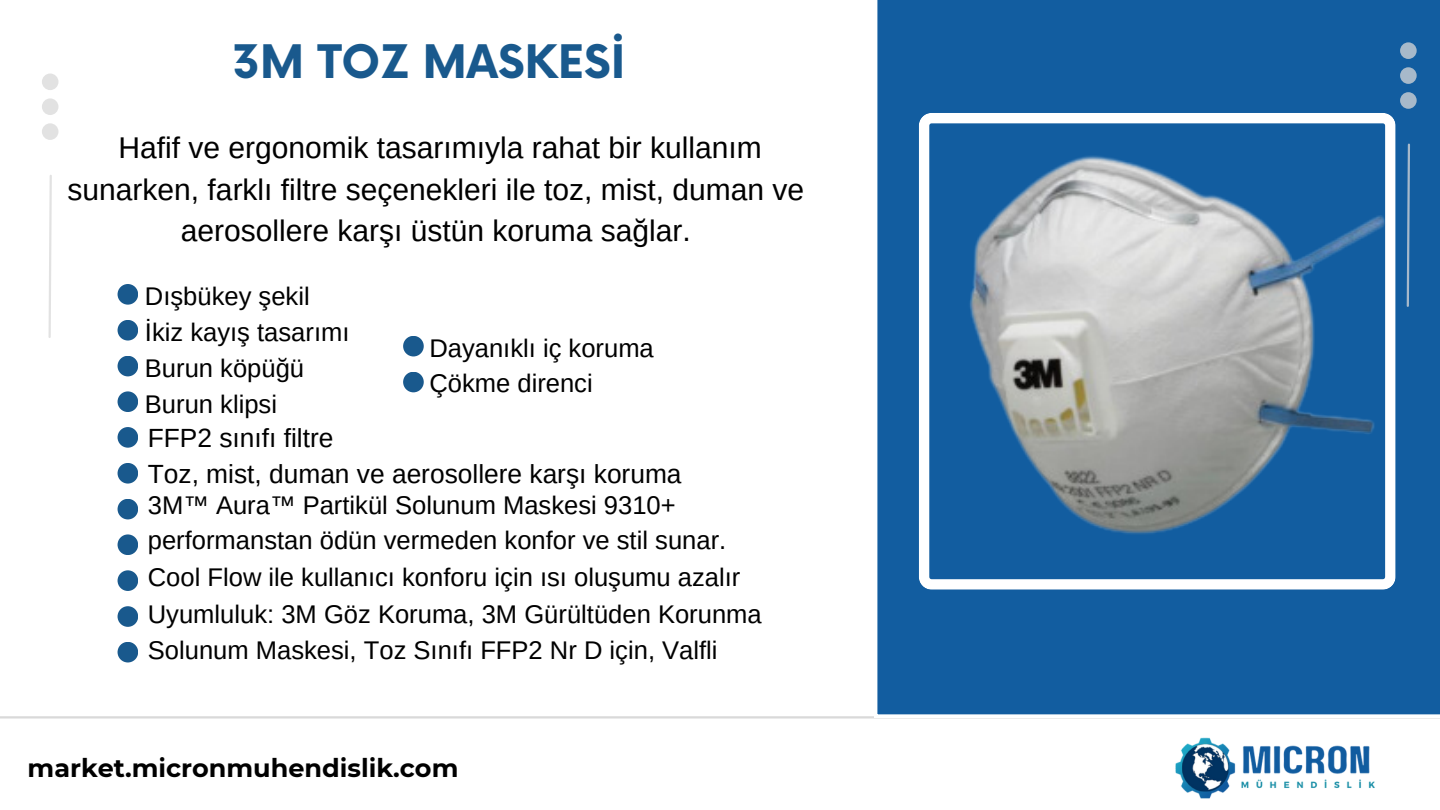
<style>
.page{position:relative;width:1440px;height:810px;background:#fff}
.page>*{position:absolute;margin:0;border:0;box-sizing:border-box;transform-origin:0 0}
.t1{font:700 45px "Now";color:#19598d}
.t2{font:30px/41.2px "Arimo";color:#000;text-align:center}
.t3{font:26.3px "Arimo";color:#000}
.t4{font:25.6px/35.7px "Arimo";color:#000}
.t5{font:700 25.5px "Montserrat";color:#000}
</style>
<div class="page">
<hr style="left:0;top:716px;width:1440px;height:2px;background:#d9d9d9">
<div style="left:874px;top:0;width:566px;height:717px;background:#125da0"></div>
<svg style="left:42px;top:74px;width:16px;height:66px"></svg>
<svg style="left:48px;top:175px;width:4px;height:163px"></svg>
<div style="left:118px;top:284px;width:20px;height:21px;background:#19598d;border-radius:50%"></div>
<svg style="left:919px;top:113px;width:477px;height:477px"></svg>
<img style="left:1175px;top:737px;width:200px;height:62px">
<div style="left:118px;top:320px;width:20px;height:21px;background:#19598d;border-radius:50%"></div>
<div style="left:118px;top:356px;width:20px;height:20px;background:#19598d;border-radius:50%"></div>
<svg style="left:1400px;top:42px;width:17px;height:67px"></svg>
<svg style="left:1407px;top:143px;width:3px;height:164px"></svg>
<img style="left:929px;top:144px;width:466px;height:408px">
<div style="left:118px;top:427px;width:20px;height:21px;background:#19598d;border-radius:50%"></div>
<div style="left:118px;top:463px;width:20px;height:21px;background:#19598d;border-radius:50%"></div>
<div style="left:118px;top:499px;width:20px;height:20px;background:#19598d;border-radius:50%"></div>
<div style="left:118px;top:534px;width:20px;height:21px;background:#19598d;border-radius:50%"></div>
<div style="left:118px;top:570px;width:20px;height:21px;background:#19598d;border-radius:50%"></div>
<div style="left:118px;top:606px;width:20px;height:21px;background:#19598d;border-radius:50%"></div>
<div style="left:118px;top:642px;width:20px;height:20px;background:#19598d;border-radius:50%"></div>
<div style="left:403px;top:336px;width:21px;height:20px;background:#19598d;border-radius:50%"></div>
<div style="left:403px;top:372px;width:21px;height:20px;background:#19598d;border-radius:50%"></div>
<div style="left:118px;top:391px;width:20px;height:21px;background:#19598d;border-radius:50%"></div>
<h1 class="t1" style="left:233px;top:38px;width:394px">3M TOZ MASKESİ</h1>
<p class="t2" style="left:68px;top:127px;width:738px">Hafif ve ergonomik tasarımıyla rahat bir kullanım sunarken, farklı filtre seçenekleri ile toz, mist, duman ve aerosollere karşı üstün koruma sağlar.</p>
<p class="t4" style="left:145px;top:279px;width:166px">Dışbükey şekil</p>
<h2 class="t4" style="left:145px;top:314px;width:206px">İkiz kayış tasarımı</h2>
<p class="t4" style="left:145px;top:350px;width:161px">Burun köpüğü</p>
<p class="t4" style="left:145px;top:386px;width:134px">Burun klipsi</p>
<p class="t3" style="left:148px;top:423px;width:187px">FFP2 sınıfı filtre</p>
<p class="t3" style="left:148px;top:459px;width:535px">Toz, mist, duman ve aerosollere karşı koruma</p>
<p class="t4" style="left:429px;top:330px;width:226px">Dayanıklı iç koruma</p>
<p class="t4" style="left:429px;top:366px;width:165px">Çökme direnci</p>
<p class="t4" style="left:148px;top:487px;width:580px">3M™ Aura™ Partikül Solunum Maskesi 9310+ performanstan ödün vermeden konfor ve stil sunar.</p>
<p class="t4" style="left:148px;top:559px;width:594px">Cool Flow ile kullanıcı konforu için ısı oluşumu azalır</p>
<p class="t4" style="left:148px;top:596px;width:615px">Uyumluluk: 3M Göz Koruma, 3M Gürültüden Korunma<br>Solunum Maskesi, Toz Sınıfı FFP2 Nr D için, Valfli</p>
<p class="t5" style="left:28px;top:753px;width:432px">market.micronmuhendislik.com</p>
</div>
